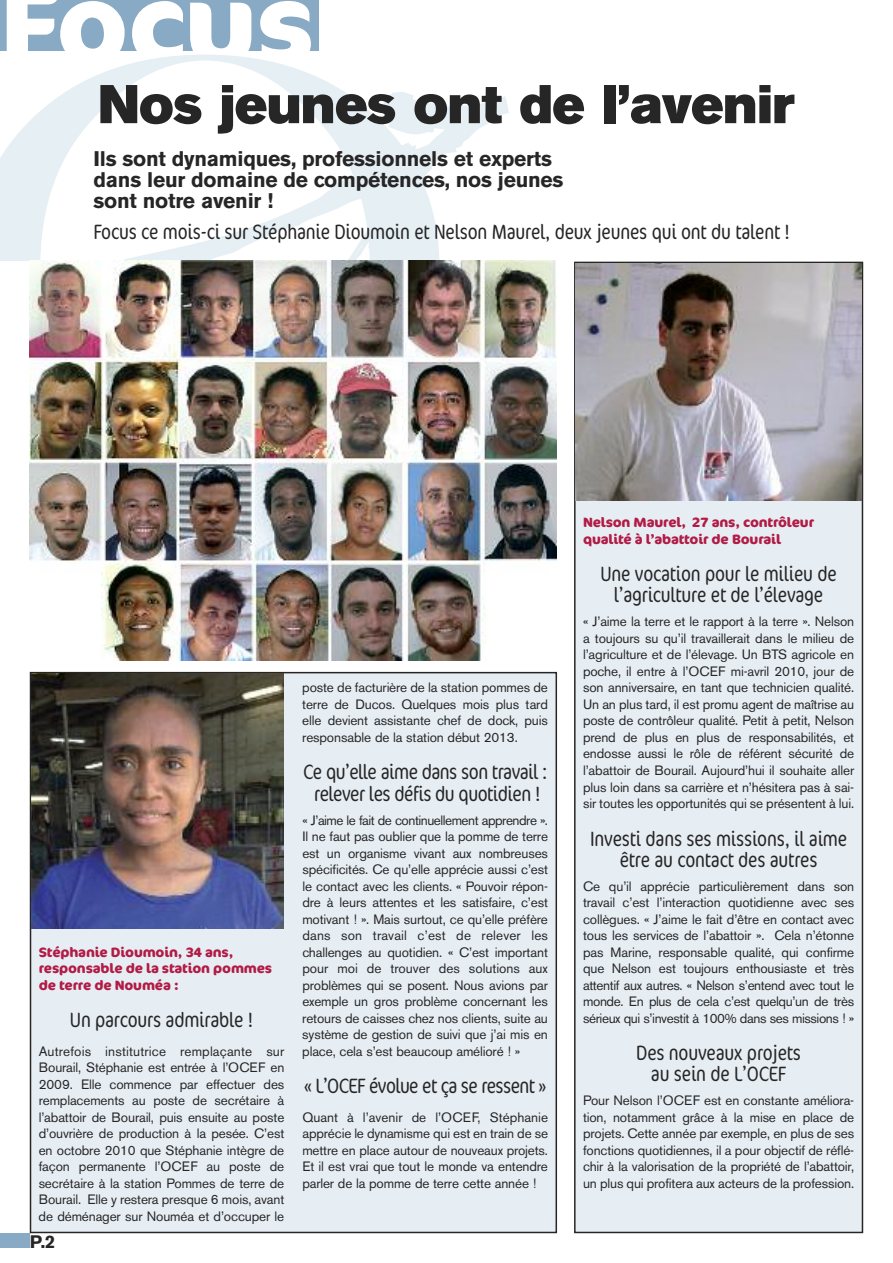
<style>
.page{position:relative;width:893px;height:1263px;background:#fff}
.page>*{position:absolute;margin:0;border:0;box-sizing:border-box;transform-origin:0 0}
.t1{font:700 110.25px "Cocon";letter-spacing:-.01em;color:#fff}
.t2{font:54px "Akzidenz Grotesk BE Super";letter-spacing:-.015em;color:#272627}
.t3{font:300 condensed 21px/21px "Cocon";letter-spacing:-.01em;color:#272627;text-align:center}
.t4{font:700 21px/21px "Akzidenz Grotesk BE";letter-spacing:-.01em;color:#272627}
.t5{font:300 condensed 21px "Cocon";letter-spacing:-.03em;color:#272627}
.t6{font:700 18px "Akzidenz Grotesk BE";color:#272627}
.t7{font:13.5px/16.5px "Akzidenz Grotesk BE";letter-spacing:-.01em;color:#272627;text-align:justify}
.t8{font:700 13.5px/16.5px "Cocon";letter-spacing:-.01em;color:#b11b46}
</style>
<div class="page">
<div style="left:0;top:0;width:319px;height:51px;background:#89aac4"></div>
<svg style="left:439px;top:96px;width:70px;height:165px"></svg>
<svg style="left:0;top:55px;width:439px;height:206px"></svg>
<div style="left:0;top:1233px;width:30px;height:15px;background:#89aac4"></div>
<img style="left:30px;top:261px;width:527px;height:400px">
<div style="left:31px;top:673px;width:525px;height:559px;background:#e7eef3"></div>
<div style="left:575px;top:262px;width:287px;height:970px;background:#e7eef3"></div>
<div style="left:574px;top:262px;width:289px;height:971px;border:2px solid #272627"></div>
<img style="left:31px;top:673px;width:253px;height:256px">
<img style="left:576px;top:263px;width:286px;height:238px">
<h1 class="t1" style="left:0;top:-39px;width:317px">Focus</h1>
<h2 class="t2" style="left:98px;top:83px;width:698px">Nos jeunes ont de l’avenir</h2>
<h3 class="t4" style="left:94px;top:150px;width:471px">Ils sont dynamiques, professionnels et experts dans leur domaine de compétences, nos jeunes sont notre avenir !</h3>
<h3 class="t3" style="left:94px;top:222px;width:698px">Focus ce mois-ci sur Stéphanie Dioumoin et Nelson Maurel, deux jeunes qui ont du talent !</h3>
<p class="t8" style="left:39px;top:943px;width:235px">Stéphanie Dioumoin, 34 ans, responsable de la station pommes de terre de Nouméa :</p>
<h3 class="t3" style="left:70px;top:1009px;width:185px">Un parcours admirable !</h3>
<p class="t7" style="left:39px;top:1044px;width:247px">Autrefois institutrice remplaçante sur Bourail, Stéphanie est entrée à l’OCEF en 2009. Elle commence par effectuer des remplacements au poste de secrétaire à l’abattoir de Bourail, puis ensuite au poste d’ouvrière de production à la pesée. C’est en octobre 2010 que Stéphanie intègre de façon permanente l’OCEF au poste de secrétaire à la station Pommes de terre de Bourail. Elle y restera presque 6 mois, avant de déménager sur Nouméa et d’occuper le</p>
<h3 class="t6" style="left:30px;top:1235px;width:27px">P.2</h3>
<p class="t7" style="left:302px;top:681px;width:247px">poste de facturière de la station pommes de terre de Ducos. Quelques mois plus tard elle devient assistante chef de dock, puis responsable de la station début 2013.</p>
<h3 class="t3" style="left:303px;top:762px;width:246px">Ce qu’elle aime dans son travail : relever les défis du quotidien !</h3>
<p class="t7" style="left:302px;top:813px;width:247px">« J’aime le fait de continuellement apprendre ».<br>Il ne faut pas oublier que la pomme de terre est un organisme vivant aux nombreuses spécificités. Ce qu’elle apprécie aussi c’est le contact avec les clients. « Pouvoir répon&shy;dre à leurs attentes et les satisfaire, c’est motivant ! ». Mais surtout, ce qu’elle préfère dans son travail c’est de relever les challenges au quotidien. « C’est important pour moi de trouver des solutions aux problèmes qui se posent. Nous avions par exemple un gros problème concernant les retours de caisses chez nos clients, suite au système de gestion de suivi que j’ai mis en place, cela s’est beaucoup amélioré ! »</p>
<h3 class="t5" style="left:304px;top:1073px;width:244px">« L’OCEF évolue et ça se ressent »</h3>
<p class="t7" style="left:302px;top:1110px;width:247px">Quant à l’avenir de l’OCEF, Stéphanie apprécie le dynamisme qui est en train de se mettre en place autour de nouveaux projets.<br>Et il est vrai que tout le monde va entendre parler de la pomme de terre cette année !</p>
<p class="t8" style="left:583px;top:514px;width:232px">Nelson Maurel, 27 ans, contrôleur qualité à l’abattoir de Bourail</p>
<h3 class="t3" style="left:600px;top:564px;width:238px">Une vocation pour le milieu de l’agriculture et de l’élevage</h3>
<p class="t7" style="left:583px;top:615px;width:273px">« J’aime la terre et le rapport à la terre ». Nelson a toujours su qu’il travaillerait dans le milieu de l’agriculture et de l’élevage. Un BTS agricole en poche, il entre à l’OCEF mi-avril 2010, jour de son anniversaire, en tant que technicien qualité.<br>Un an plus tard, il est promu agent de maîtrise au poste de contrôleur qualité. Petit à petit, Nelson prend de plus en plus de responsabilités, et endosse aussi le rôle de référent sécurité de l’abattoir de Bourail. Aujourd’hui il souhaite aller plus loin dans sa carrière et n’hésitera pas à sai&shy;sir toutes les opportunités qui se présentent à lui.</p>
<h3 class="t3" style="left:590px;top:828px;width:259px">Investi dans ses missions, il aime être au contact des autres</h3>
<p class="t7" style="left:583px;top:879px;width:273px">Ce qu’il apprécie particulièrement dans son travail c’est l’interaction quotidienne avec ses collègues. « J’aime le fait d’être en contact avec tous les services de l’abattoir ». Cela n’étonne pas Marine, responsable qualité, qui confirme que Nelson est toujours enthousiaste et très attentif aux autres. « Nelson s’entend avec tout le monde. En plus de cela c’est quelqu’un de très sérieux qui s’investit à 100% dans ses missions ! »</p>
<h3 class="t3" style="left:636px;top:1042px;width:166px">Des nouveaux projets au sein de L’OCEF</h3>
<p class="t7" style="left:583px;top:1093px;width:273px">Pour Nelson l’OCEF est en constante améliora&shy;tion, notamment grâce à la mise en place de projets. Cette année par exemple, en plus de ses fonctions quotidiennes, il a pour objectif de réflé&shy;chir à la valorisation de la propriété de l’abattoir, un plus qui profitera aux acteurs de la profession.</p>
</div>
